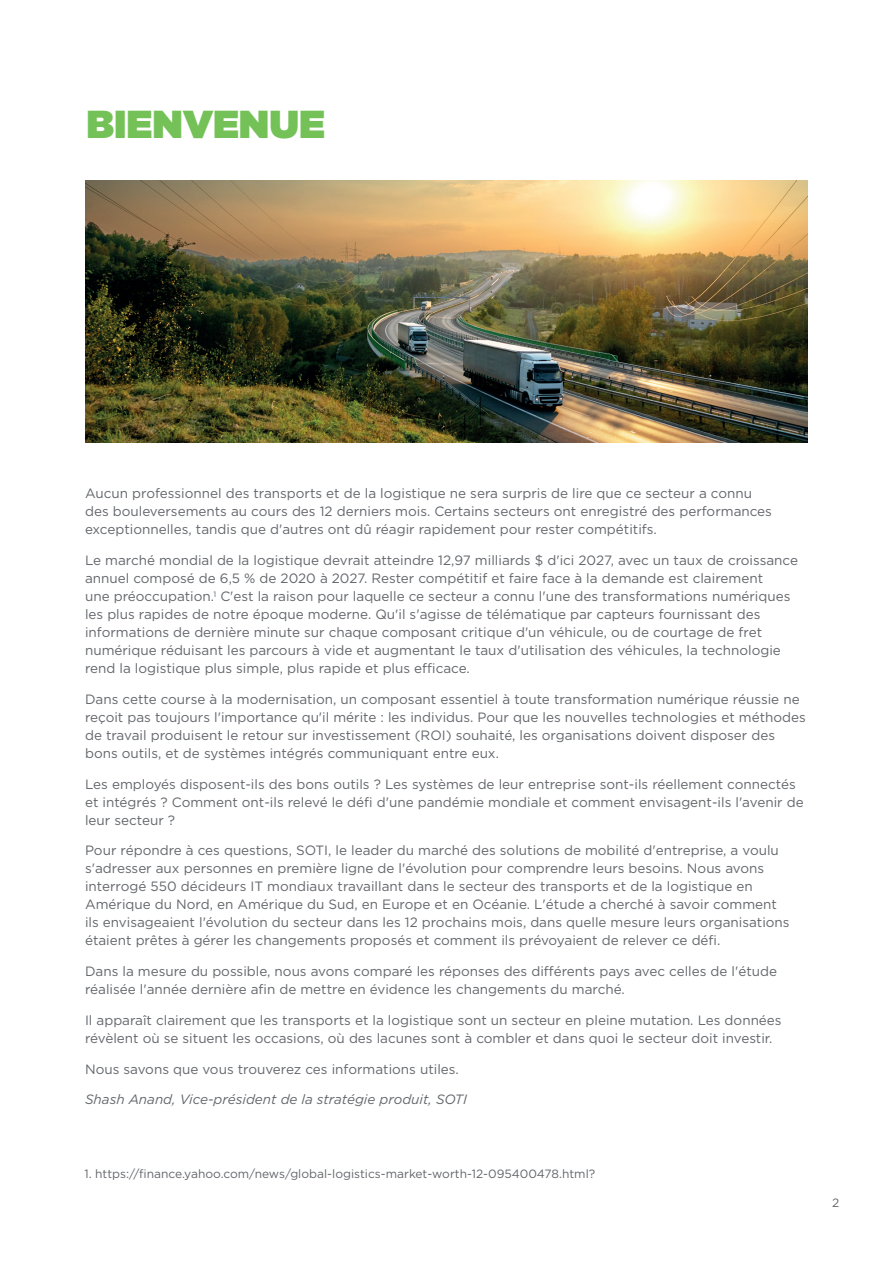
<style>
.page{position:relative;width:893px;height:1263px;background:#fff}
.page>*{position:absolute;margin:0;border:0;box-sizing:border-box;transform-origin:0 0}
.t1{font:900 39px "Gotham";color:#74c157}
.t2{font:13.5px/18px "Gotham";color:#63666b}
.t3{font:italic 13.5px "Gotham";color:#63666b}
.t4{font:12px "Gotham";color:#63666b}
</style>
<div class="page">
<img style="left:85px;top:181px;width:723px;height:262px">
<p class="t1" style="left:87px;top:96px;width:240px">BIENVENUE</p>
<p class="t2" style="left:85px;top:484px;width:688px">Aucun professionnel des transports et de la logistique ne sera surpris de lire que ce secteur a connu des bouleversements au cours des 12 derniers mois. Certains secteurs ont enregistré des performances exceptionnelles, tandis que d'autres ont dû réagir rapidement pour rester compétitifs.</p>
<p class="t2" style="left:85px;top:551px;width:714px">Le marché mondial de la logistique devrait atteindre 12,97 milliards $ d'ici 2027, avec un taux de croissance annuel composé de 6,5 % de 2020 à 2027. Rester compétitif et faire face à la demande est clairement<br>une préoccupation.<sup>1</sup> C'est la raison pour laquelle ce secteur a connu l'une des transformations numériques les plus rapides de notre époque moderne. Qu'il s'agisse de télématique par capteurs fournissant des informations de dernière minute sur chaque composant critique d'un véhicule, ou de courtage de fret numérique réduisant les parcours à vide et augmentant le taux d'utilisation des véhicules, la technologie rend la logistique plus simple, plus rapide et plus efficace.</p>
<p class="t2" style="left:85px;top:690px;width:722px">Dans cette course à la modernisation, un composant essentiel à toute transformation numérique réussie ne reçoit pas toujours l'importance qu'il mérite : les individus. Pour que les nouvelles technologies et méthodes de travail produisent le retour sur investissement (ROI) souhaité, les organisations doivent disposer des bons outils, et de systèmes intégrés communiquant entre eux.</p>
<p class="t2" style="left:85px;top:774px;width:720px">Les employés disposent-ils des bons outils ? Les systèmes de leur entreprise sont-ils réellement connectés et intégrés ? Comment ont-ils relevé le défi d'une pandémie mondiale et comment envisagent-ils l'avenir de leur secteur ?</p>
<p class="t2" style="left:85px;top:841px;width:706px">Pour répondre à ces questions, SOTI, le leader du marché des solutions de mobilité d'entreprise, a voulu s'adresser aux personnes en première ligne de l'évolution pour comprendre leurs besoins. Nous avons interrogé 550 décideurs IT mondiaux travaillant dans le secteur des transports et de la logistique en Amérique du Nord, en Amérique du Sud, en Europe et en Océanie. L'étude a cherché à savoir comment ils envisageaient l'évolution du secteur dans les 12 prochains mois, dans quelle mesure leurs organisations étaient prêtes à gérer les changements proposés et comment ils prévoyaient de relever ce défi.</p>
<p class="t2" style="left:85px;top:962px;width:694px">Dans la mesure du possible, nous avons comparé les réponses des différents pays avec celles de l'étude réalisée l'année dernière afin de mettre en évidence les changements du marché.</p>
<p class="t2" style="left:85px;top:1011px;width:698px">Il apparaît clairement que les transports et la logistique sont un secteur en pleine mutation. Les données révèlent où se situent les occasions, où des lacunes sont à combler et dans quoi le secteur doit investir.</p>
<p class="t2" style="left:85px;top:1059px;width:375px">Nous savons que vous trouverez ces informations utiles.</p>
<p class="t3" style="left:85px;top:1091px;width:383px">Shash Anand, Vice-président de la stratégie produit, SOTI</p>
<p class="t4" style="left:84px;top:1166px;width:512px">1. https://finance.yahoo.com/news/global-logistics-market-worth-12-095400478.html?</p>
<p class="t4" style="left:832px;top:1195px;width:9px">2</p>
</div>
